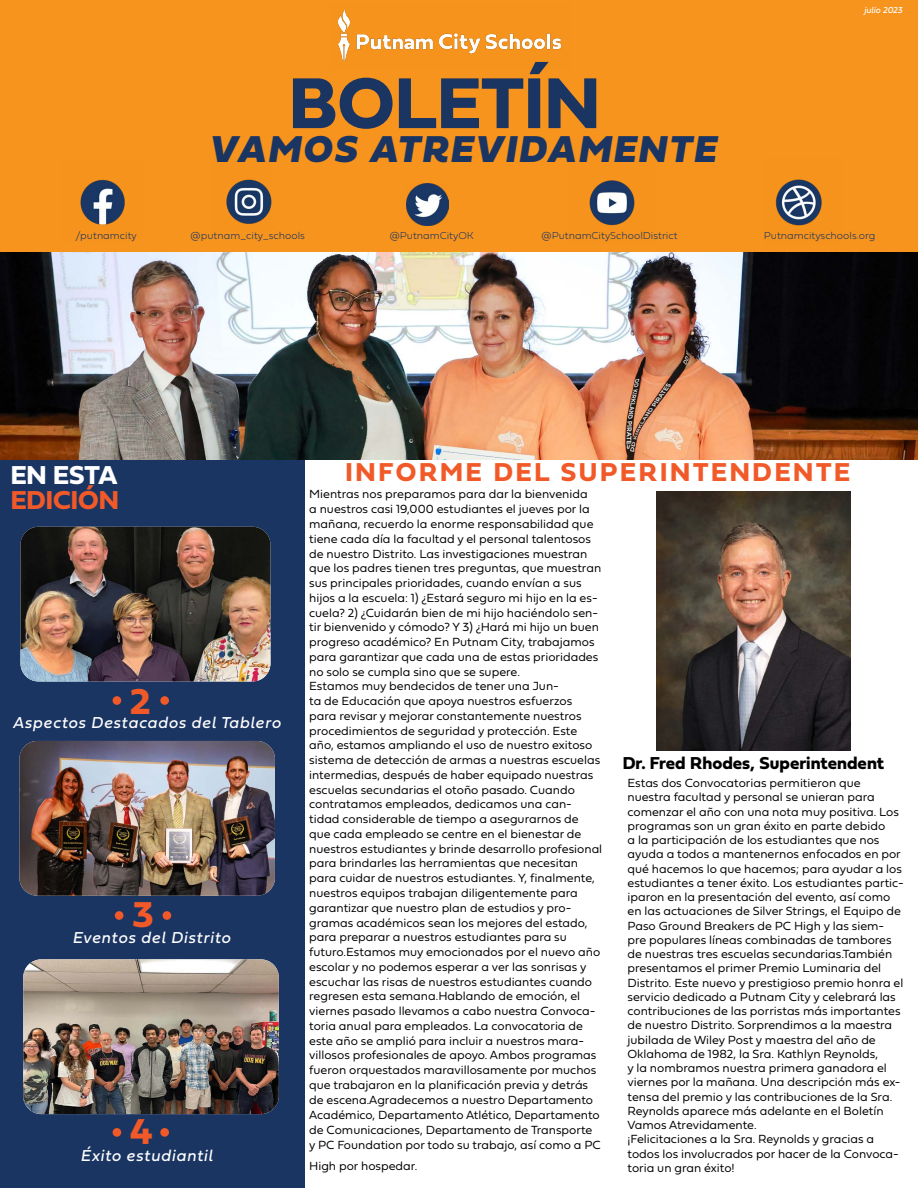
<style>
.page{position:relative;width:918px;height:1188px;background:#fff}
.page>*{position:absolute;margin:0;border:0;box-sizing:border-box;transform-origin:0 0}
.t1{font:75px "Fieldwork Geo Bold";color:#1b3563}
.t2{font:italic 900 39px "Fieldwork";letter-spacing:.05em;color:#1b3563}
.t3{font:700 37.5px "Fieldwork Hum";color:#f15a28}
.t4{font:700 27px "Fieldwork Hum";letter-spacing:.1em;color:#f15a28}
.t5{font:700 27px "Fieldwork Hum";color:#f15a28}
.t6{font:700 27px "Fieldwork Hum";letter-spacing:-.005em;color:#fff}
.t7{font:18px "Fieldwork Geo Bold";color:#000}
.t8{font:italic 16.5px "Fieldwork";letter-spacing:.05em;color:#fff}
.t9{font:12.3px/14.9px "Fieldwork Geo Light";color:#000}
.t10{font:100 10.5px "Fieldwork Geo";color:#1b3563}
.t11{font:italic 9px "Fieldwork";color:#fff}
</style>
<div class="page">
<div style="left:0;top:0;width:918px;height:252px;background:#f7941d"></div>
<div style="left:0;top:459px;width:304px;height:729px;background:#1b3563"></div>
<img style="left:80px;top:179px;width:45px;height:46px">
<div style="left:113px;top:696px;width:8px;height:9px;background:#f15a28;border-radius:50%"></div>
<div style="left:115px;top:911px;width:8px;height:9px;background:#f15a28;border-radius:50%"></div>
<div style="left:160px;top:696px;width:9px;height:9px;background:#f15a28;border-radius:50%"></div>
<div style="left:163px;top:911px;width:8px;height:9px;background:#f15a28;border-radius:50%"></div>
<img style="left:337px;top:9px;width:225px;height:52px">
<img style="left:589px;top:180px;width:46px;height:46px">
<img style="left:226px;top:179px;width:46px;height:45px">
<img style="left:775px;top:179px;width:47px;height:47px">
<img style="left:406px;top:183px;width:42px;height:42px">
<img style="left:656px;top:491px;width:195px;height:260px">
<img style="left:20px;top:527px;width:250px;height:154px">
<div style="left:113px;top:1128px;width:8px;height:9px;background:#f15a28;border-radius:50%"></div>
<div style="left:160px;top:1128px;width:9px;height:9px;background:#f15a28;border-radius:50%"></div>
<img style="left:0;top:252px;width:918px;height:207px">
<img style="left:19px;top:741px;width:256px;height:155px">
<img style="left:23px;top:959px;width:256px;height:155px">
<p class="t10" style="left:75px;top:227px;width:63px">/putnamcity</p>
<h1 class="t1" style="left:289px;top:44px;width:313px">BOLETÍN</h1>
<h2 class="t2" style="left:209px;top:114px;width:508px">VAMOS ATREVIDAMENTE</h2>
<p class="t11" style="left:864px;top:3px;width:40px">julio 2023</p>
<p class="t10" style="left:191px;top:227px;width:116px">@putnam_city_schools</p>
<p class="t10" style="left:390px;top:227px;width:85px">@PutnamCityOK</p>
<p class="t10" style="left:542px;top:227px;width:137px">@PutnamCitySchoolDistrict</p>
<p class="t10" style="left:764px;top:227px;width:113px">Putnamcityschools.org</p>
<h3 class="t6" style="left:11px;top:454px;width:108px">EN ESTA</h3>
<h3 class="t4" style="left:346px;top:451px;width:506px">INFORME DEL SUPERINTENDENTE</h3>
<h3 class="t5" style="left:11px;top:478px;width:110px">EDICIÓN</h3>
<p class="t9" style="left:309px;top:486px;width:295px">Mientras nos preparamos para dar la bienvenida<br>a nuestros casi 19,000 estudiantes el jueves por la mañana, recuerdo la enorme responsabilidad que tiene cada día la facultad y el personal talentosos de nuestro Distrito. Las investigaciones muestran que los padres tienen tres preguntas, que muestran sus principales prioridades, cuando envían a sus hijos a la escuela: 1) ¿Estará seguro mi hijo en la es&shy;cuela? 2) ¿Cuidarán bien de mi hijo haciéndolo sen&shy;tir bienvenido y cómodo? Y 3) ¿Hará mi hijo un buen progreso académico? En Putnam City, trabajamos para garantizar que cada una de estas prioridades no solo se cumpla sino que se supere.<br>Estamos muy bendecidos de tener una Jun-<br>ta de Educación que apoya nuestros esfuerzos para revisar y mejorar constantemente nuestros procedimientos de seguridad y protección. Este año, estamos ampliando el uso de nuestro exitoso sistema de detección de armas a nuestras escuelas intermedias, después de haber equipado nuestras escuelas secundarias el otoño pasado. Cuando contratamos empleados, dedicamos una can&shy;tidad considerable de tiempo a asegurarnos de que cada empleado se centre en el bienestar de nuestros estudiantes y brinde desarrollo profesional para brindarles las herramientas que necesitan para cuidar de nuestros estudiantes. Y, finalmente, nuestros equipos trabajan diligentemente para garantizar que nuestro plan de estudios y pro&shy;gramas académicos sean los mejores del estado, para preparar a nuestros estudiantes para su futuro.Estamos muy emocionados por el nuevo año escolar y no podemos esperar a ver las sonrisas y escuchar las risas de nuestros estudiantes cuando regresen esta semana.Hablando de emoción, el viernes pasado llevamos a cabo nuestra Convoca&shy;toria anual para empleados. La convocatoria de este año se amplió para incluir a nuestros mara&shy;villosos profesionales de apoyo. Ambos programas fueron orquestados maravillosamente por muchos que trabajaron en la planificación previa y detrás de escena.Agradecemos a nuestro Departamento Académico, Departamento Atlético, Departamento de Comunicaciones, Departamento de Transporte<br>y PC Foundation por todo su trabajo, así como a PC</p>
<p class="t9" style="left:309px;top:1158px;width:110px">High por hospedar.</p>
<h3 class="t3" style="left:130px;top:672px;width:22px">2</h3>
<h3 class="t8" style="left:13px;top:709px;width:269px">Aspectos Destacados del Tablero</h3>
<h3 class="t7" style="left:623px;top:749px;width:263px">Dr. Fred Rhodes, Superintendent</h3>
<p class="t9" style="left:627px;top:775px;width:278px;line-height:14.2px">Estas dos Convocatorias permitieron que nuestra facultad y personal se unieran para comenzar el año con una nota muy positiva. Los programas son un gran éxito en parte debido<br>a la participación de los estudiantes que nos ayuda a todos a mantenernos enfocados en por qué hacemos lo que hacemos; para ayudar a los estudiantes a tener éxito. Los estudiantes partic&shy;iparon en la presentación del evento, así como en las actuaciones de Silver Strings, el Equipo de Paso Ground Breakers de PC High y las siem&shy;pre populares líneas combinadas de tambores de nuestras tres escuelas secundarias.También presentamos el primer Premio Luminaria del Distrito. Este nuevo y prestigioso premio honra el servicio dedicado a Putnam City y celebrará las contribuciones de las porristas más importantes de nuestro Distrito. Sorprendimos a la maestra jubilada de Wiley Post y maestra del año de Oklahoma de 1982, la Sra. Kathlyn Reynolds,<br>y la nombramos nuestra primera ganadora el viernes por la mañana. Una descripción más ex&shy;tensa del premio y las contribuciones de la Sra.<br>Reynolds aparece más adelante en el Boletín Vamos Atrevidamente.<br>¡Felicitaciones a la Sra. Reynolds y gracias a todos los involucrados por hacer de la Convoca&shy;toria un gran éxito!</p>
<h3 class="t3" style="left:132px;top:885px;width:23px">3</h3>
<h3 class="t8" style="left:72px;top:925px;width:160px">Eventos del Distrito</h3>
<h3 class="t3" style="left:130px;top:1102px;width:24px">4</h3>
<h3 class="t8" style="left:81px;top:1142px;width:134px">Éxito estudiantil</h3>
</div>
